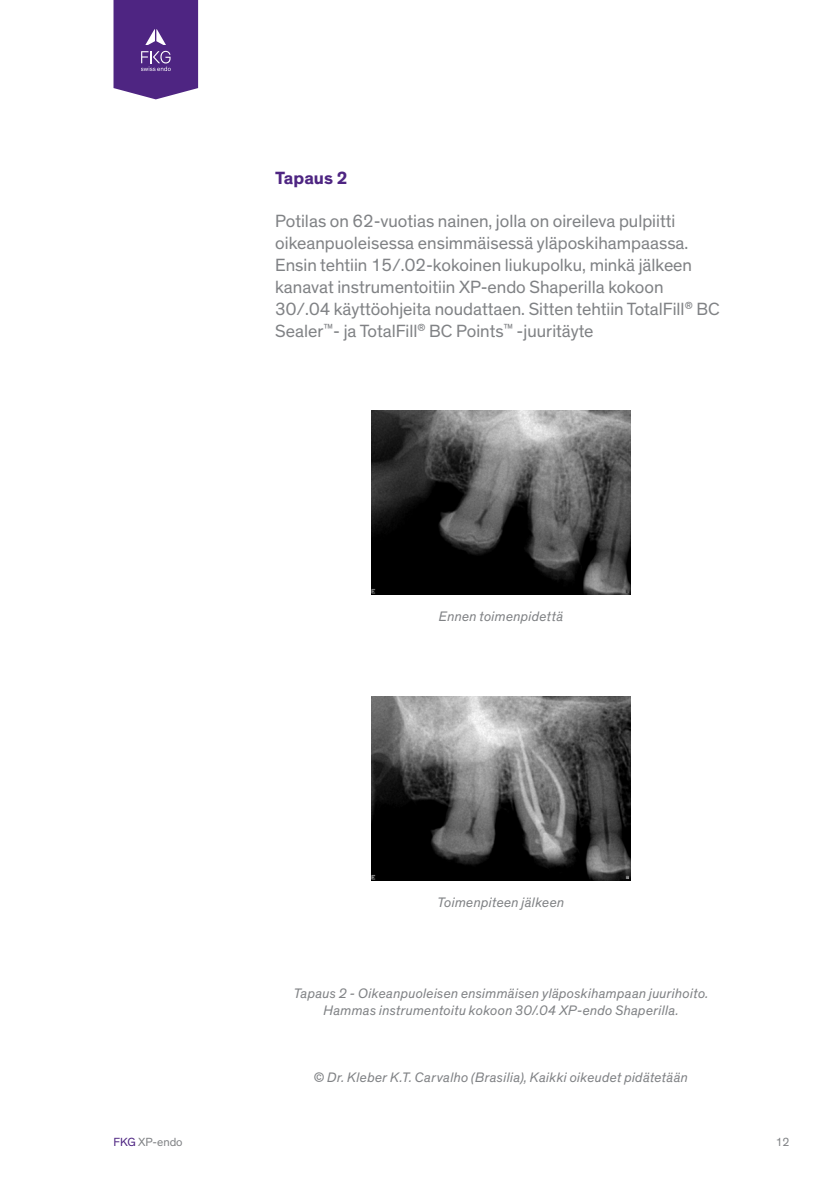
<style>
.page{position:relative;width:840px;height:1191px;background:#fff}
.page>*{position:absolute;margin:0;border:0;box-sizing:border-box;transform-origin:0 0}
.t1{font:18px/22px "Theinhardt";color:#808285}
.t2{font:700 18px "Theinhardt";color:#4e2582}
.t3{font:italic 14px/16.8px "Theinhardt";letter-spacing:.02em;color:#808285;text-align:center}
.t4{font:12px "Theinhardt";color:#808285}
.s1{font-style:normal}
.s2{color:#4e2582}
</style>
<div class="page">
<img style="left:371px;top:410px;width:259px;height:184px">
<img style="left:371px;top:696px;width:259px;height:185px">
<svg style="left:113px;top:0;width:85px;height:99px;background:#5e398d"></svg>
<p class="t2" style="left:275px;top:167px;width:74px">Tapaus 2</p>
<p class="t1" style="left:275px;top:210px;width:445px">Potilas on 62-vuotias nainen, jolla on oireileva pulpiitti oikeanpuoleisessa ensimmäisessä yläposkihampaassa.<br>Ensin tehtiin 15/.02-kokoinen liukupolku, minkä jälkeen kanavat instrumentoitiin XP-endo Shaperilla kokoon 30/.04 käyttöohjeita noudattaen. Sitten tehtiin TotalFill<sup>®</sup> BC Sealer<sup>™</sup>- ja TotalFill<sup>®</sup> BC Points<sup>™</sup> -juuritäyte</p>
<p class="t3" style="left:438px;top:608px;width:126px">Ennen toimenpidettä</p>
<p class="t3" style="left:437px;top:894px;width:128px">Toimenpiteen jälkeen</p>
<p class="t3" style="left:293px;top:985px;width:416px">Tapaus 2 - Oikeanpuoleisen ensimmäisen yläposkihampaan juurihoito.<br>Hammas instrumentoitu kokoon 30/.04 XP-endo Shaperilla.</p>
<p class="t3" style="left:313px;top:1069px;width:375px"><span class="s1">©</span> Dr. Kleber K.T. Carvalho (Brasilia), Kaikki oikeudet pidätetään</p>
<p class="t4" style="left:113px;top:1134px;width:71px"><span class="s2">FKG</span> XP-endo</p>
<p class="t4" style="left:775px;top:1134px;width:16px">12</p>
</div>
